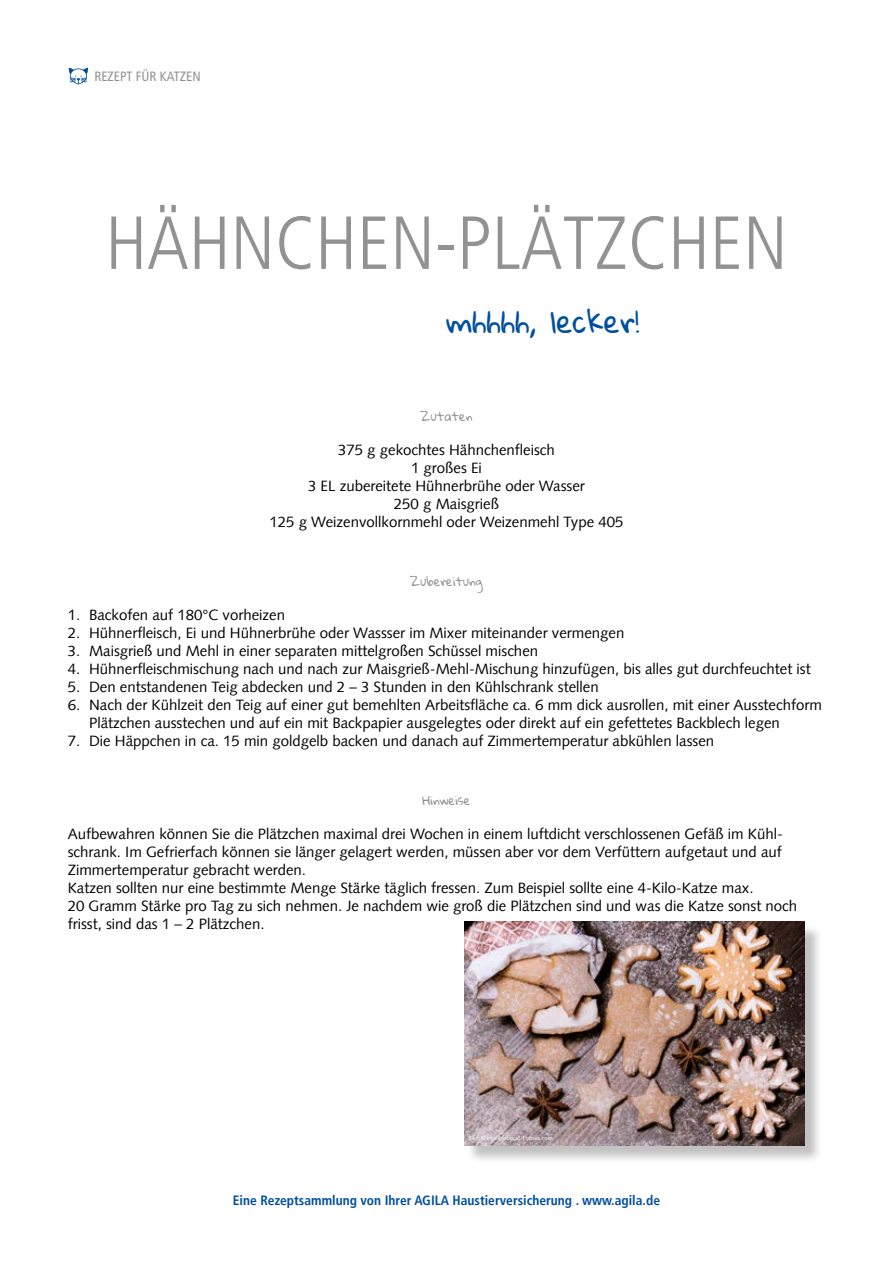
<style>
.page{position:relative;width:893px;height:1263px;background:#fff}
.page>*{position:absolute;margin:0;border:0;box-sizing:border-box;transform-origin:0 0}
.t1{font:300 condensed 75px "Frutiger LT";color:#929292}
.t2{font:30px "Gloria Hallelujah";color:#004f9f}
.t3{font:15px/18px "Syntax LT";color:#000}
.t4{font:700 condensed 13.5px "Frutiger LT";color:#004f9f}
.t5{font:condensed 13.5px "Frutiger LT";color:#929292}
.t6{font:12px "Gloria Hallelujah";color:#929292}
.t7{font:6px "Syntax LT";color:#fff}
</style>
<div class="page">
<svg style="left:69px;top:68px;width:19px;height:16px"></svg>
<div style="left:467px;top:924px;width:356px;height:240px;background:#000;opacity:.25"></div>
<img style="left:464px;top:922px;width:340px;height:223px">
<p class="t5" style="left:94px;top:69px;width:108px">REZEPT FÜR KATZEN</p>
<h1 class="t1" style="left:105px;top:200px;width:684px">HÄHNCHEN-PLÄTZCHEN</h1>
<h2 class="t2" style="left:446px;top:305px;width:194px">mhhhh, lecker!</h2>
<p class="t6" style="left:420px;top:410px;width:53px">Zutaten</p>
<p class="t3" style="left:270px;top:440px;width:355px;text-align:center">375 g gekochtes Hähnchenfleisch<br>1 großes Ei<br>3 EL zubereitete Hühnerbrühe oder Wasser<br>250 g Maisgrieß<br>125 g Weizenvollkornmehl oder Weizenmehl Type 405</p>
<p class="t6" style="left:410px;top:575px;width:74px">Zubereitung</p>
<p class="t3" style="left:68px;top:605px;width:219px">1. Backofen auf 180°C vorheizen</p>
<p class="t3" style="left:68px;top:623px;width:558px">2. Hühnerfleisch, Ei und Hühnerbrühe oder Wassser im Mixer miteinander vermengen</p>
<p class="t3" style="left:68px;top:641px;width:472px">3. Maisgrieß und Mehl in einer separaten mittelgroßen Schüssel mischen</p>
<p class="t3" style="left:68px;top:659px;width:744px">4. Hühnerfleischmischung nach und nach zur Maisgrieß-Mehl-Mischung hinzufügen, bis alles gut durchfeuchtet ist</p>
<p class="t3" style="left:68px;top:677px;width:532px">5. Den entstandenen Teig abdecken und 2 – 3 Stunden in den Kühlschrank stellen</p>
<p class="t3" style="left:89px;top:695px;width:734px;text-indent:-21px">6. Nach der Kühlzeit den Teig auf einer gut bemehlten Arbeitsfläche ca. 6 mm dick ausrollen, mit einer Ausstechform<br>Plätzchen ausstechen und auf ein mit Backpapier ausgelegtes oder direkt auf ein gefettetes Backblech legen</p>
<p class="t3" style="left:68px;top:731px;width:648px">7. Die Häppchen in ca. 15 min goldgelb backen und danach auf Zimmertemperatur abkühlen lassen</p>
<p class="t6" style="left:422px;top:794px;width:49px">Hinweise</p>
<p class="t3" style="left:68px;top:824px;width:731px">Aufbewahren können Sie die Plätzchen maximal drei Wochen in einem luftdicht verschlossenen Gefäß im Kühl&shy;schrank. Im Gefrierfach können sie länger gelagert werden, müssen aber vor dem Verfüttern aufgetaut und auf Zimmertemperatur gebracht werden.<br>Katzen sollten nur eine bestimmte Menge Stärke täglich fressen. Zum Beispiel sollte eine 4-Kilo-Katze max.<br>20 Gramm Stärke pro Tag zu sich nehmen. Je nachdem wie groß die Plätzchen sind und was die Katze sonst noch frisst, sind das 1 – 2 Plätzchen.</p>
<p class="t7" style="left:469px;top:1134px;width:86px">Bild: ©smallblackcat/Fotolia.com</p>
<p class="t4" style="left:233px;top:1192px;width:429px">Eine Rezeptsammlung von Ihrer AGILA Haustierversicherung . www.agila.de</p>
</div>
